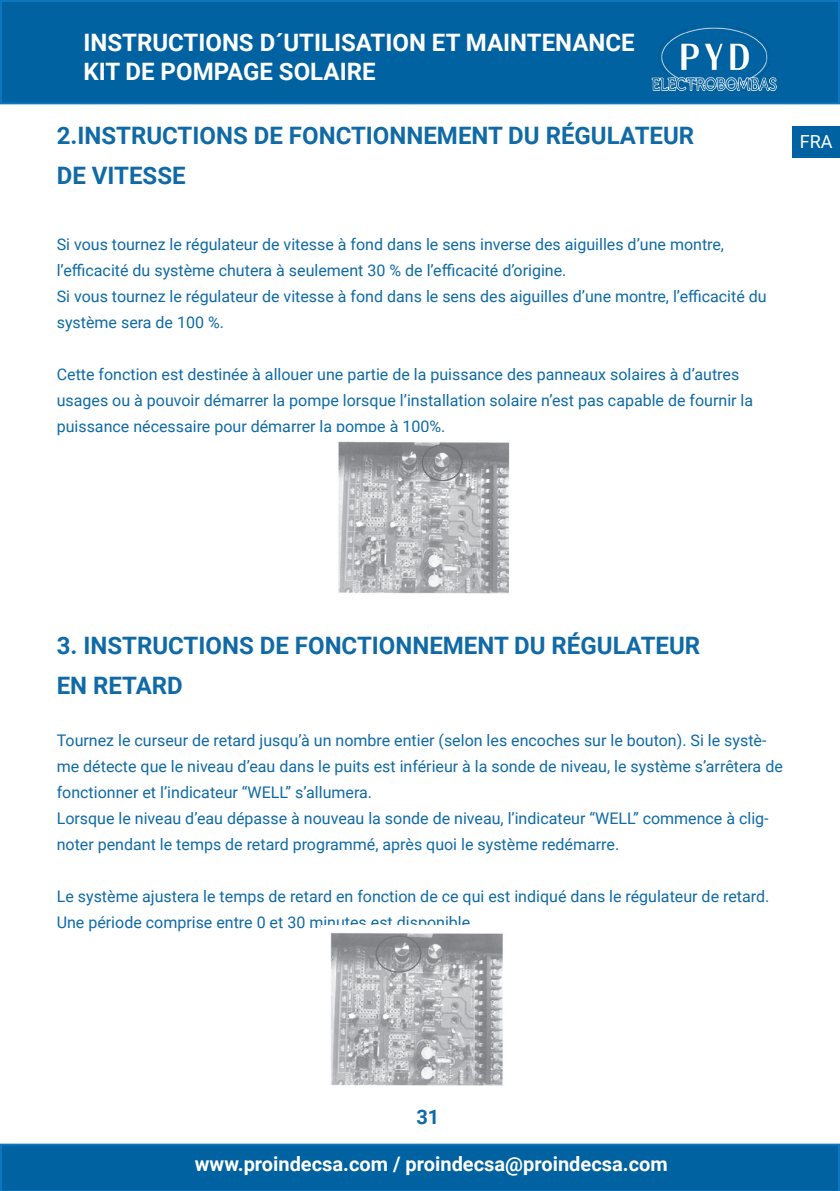
<style>
.page{position:relative;width:840px;height:1191px;background:#fff}
.page>*{position:absolute;margin:0;border:0;box-sizing:border-box;transform-origin:0 0}
.t1{font:700 24px "Roboto";color:#0f6aa5}
.t2{font:700 24px/28.8px "Roboto";color:#fff}
.t3{font:700 20px "Roboto";color:#fff}
.t4{font:700 20px "Roboto";color:#0f6aa5}
.t5{font:18px "Roboto";color:#fff}
.t6{font:16px/26px "Roboto";color:#0e6aa7}
</style>
<div class="page">
<div style="left:0;top:0;width:839px;height:104px;background:#0062a0;border:2px solid #0c77be"></div>
<svg style="left:0;top:1143px;width:839px;height:48px;fill:#0062a0"></svg>
<img style="left:651px;top:24px;width:126px;height:67px">
<div style="left:792px;top:126px;width:47px;height:31px;background:#0062a0"></div>
<img style="left:338px;top:441px;width:172px;height:153px">
<img style="left:330px;top:932px;width:173px;height:154px">
<h1 class="t2" style="left:83px;top:27px;width:552px">INSTRUCTIONS D´UTILISATION ET MAINTENANCE<br>KIT DE POMPAGE SOLAIRE</h1>
<p class="t1" style="left:57px;top:119px;width:638px">2.INSTRUCTIONS DE FONCTIONNEMENT DU RÉGULATEUR</p>
<p class="t1" style="left:57px;top:159px;width:130px">DE VITESSE</p>
<p class="t6" style="left:57px;top:231px;width:668px">Si vous tournez le régulateur de vitesse à fond dans le sens inverse des aiguilles d’une montre, l’efficacité du système chutera à seulement 30 % de l’efficacité d’origine.</p>
<p class="t6" style="left:57px;top:283px;width:711px">Si vous tournez le régulateur de vitesse à fond dans le sens des aiguilles d’une montre, l’efficacité du système sera de 100 %.</p>
<p class="t6" style="left:57px;top:361px;width:697px">Cette fonction est destinée à allouer une partie de la puissance des panneaux solaires à d’autres usages ou à pouvoir démarrer la pompe lorsque l’installation solaire n’est pas capable de fournir la puissance nécessaire pour démarrer la pompe à 100%.</p>
<p class="t5" style="left:799px;top:129px;width:34px">FRA</p>
<p class="t1" style="left:57px;top:629px;width:644px">3. INSTRUCTIONS DE FONCTIONNEMENT DU RÉGULATEUR</p>
<p class="t1" style="left:57px;top:669px;width:127px">EN RETARD</p>
<p class="t6" style="left:57px;top:727px;width:727px">Tournez le curseur de retard jusqu’à un nombre entier (selon les encoches sur le bouton). Si le systè&shy;me détecte que le niveau d’eau dans le puits est inférieur à la sonde de niveau, le système s’arrêtera de fonctionner et l’indicateur “WELL” s’allumera.</p>
<p class="t6" style="left:57px;top:805px;width:713px">Lorsque le niveau d’eau dépasse à nouveau la sonde de niveau, l’indicateur “WELL” commence à clig&shy;noter pendant le temps de retard programmé, après quoi le système redémarre.</p>
<p class="t6" style="left:57px;top:883px;width:713px">Le système ajustera le temps de retard en fonction de ce qui est indiqué dans le régulateur de retard.<br>Une période comprise entre 0 et 30 minutes est disponible.</p>
<p class="t4" style="left:416px;top:1103px;width:24px">31</p>
<p class="t3" style="left:195px;top:1150px;width:474px">www.proindecsa.com / proindecsa@proindecsa.com</p>
</div>
